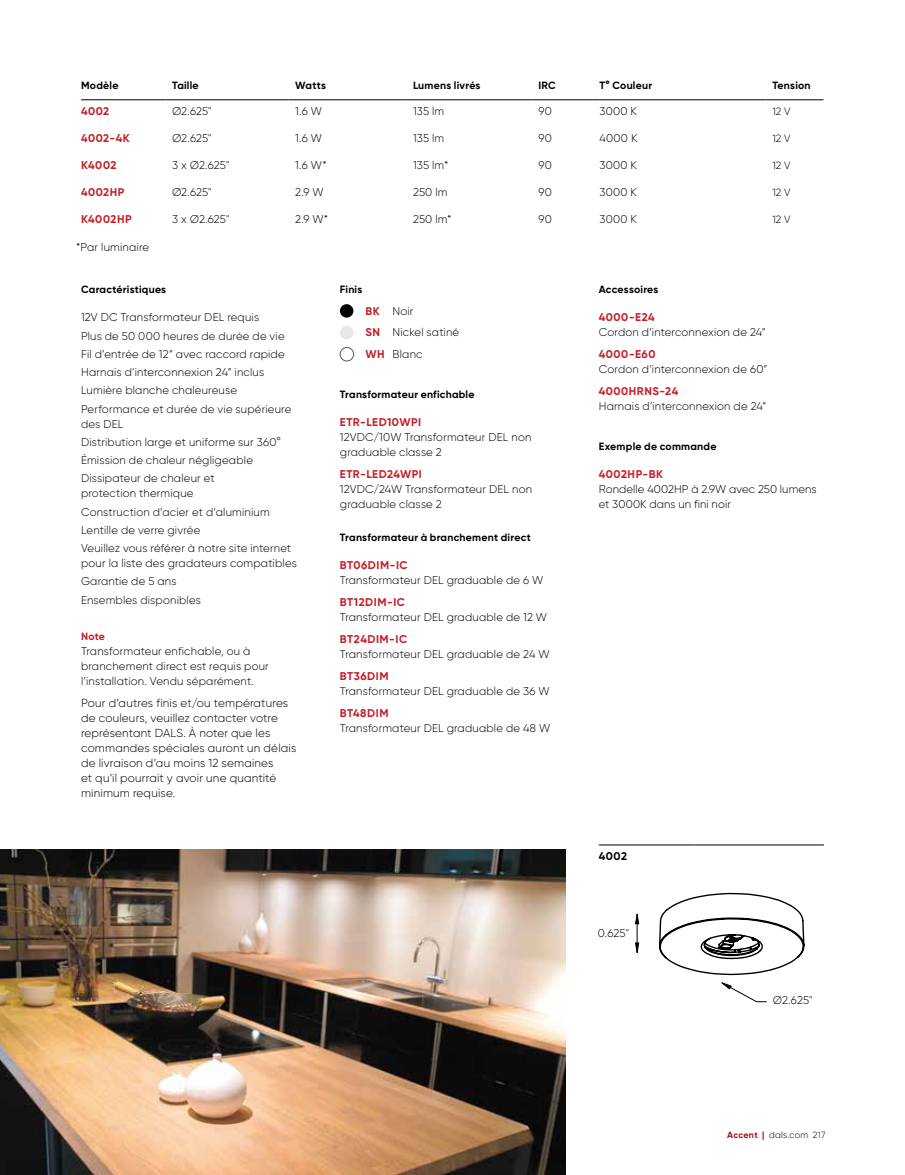
<style>
.page{position:relative;width:905px;height:1175px;background:#fff}
.page>*{position:absolute;margin:0;border:0;box-sizing:border-box;transform-origin:0 0}
.t1{font:300 11.7px/15px "Gilroy";letter-spacing:.015em;color:#000}
.t2{font:300 11.25px/18.3px "Gilroy";letter-spacing:.015em;color:#000}
.t3{font:700 11.25px "Gilroy";letter-spacing:.045em;color:#c31f2a}
.t4{font:700 11.25px "Gilroy";color:#000}
.t5{font:700 10.5px "Gilroy";letter-spacing:.02em;color:#000}
.t6{font:300 10.5px "Gilroy";letter-spacing:.01em;color:#000}
.t7{font:700 10.5px "Gilroy";color:#c31f2a}
.t8{font:300 9px "Gilroy";letter-spacing:.02em;color:#000}
.s1{font-weight:700;color:#c31f2a}
.s2{font-weight:700;color:#a11715}
</style>
<div class="page">
<img style="left:0;top:849px;width:565px;height:325px">
<hr style="left:598px;top:844px;width:96px;height:1px;background:#000">
<hr style="left:694px;top:844px;width:130px;height:1px;background:#000">
<svg style="left:635px;top:913px;width:4px;height:40px"></svg>
<svg style="left:659px;top:892px;width:146px;height:110px"></svg>
<hr style="left:81px;top:99px;width:84px;height:1px;background:#000">
<hr style="left:165px;top:99px;width:123px;height:1px;background:#000">
<hr style="left:288px;top:99px;width:118px;height:1px;background:#000">
<hr style="left:406px;top:99px;width:125px;height:1px;background:#000">
<hr style="left:531px;top:99px;width:61px;height:1px;background:#000">
<hr style="left:592px;top:99px;width:173px;height:1px;background:#000">
<hr style="left:765px;top:99px;width:58px;height:1px;background:#000">
<div style="left:340px;top:304px;width:13px;height:14px;background:#000;border-radius:50%"></div>
<div style="left:340px;top:326px;width:13px;height:13px;background:#e6e7e8;border-radius:50%"></div>
<div style="left:340px;top:347px;width:14px;height:14px;border:1px solid #58595b;border-radius:50%"></div>
<p class="t5" style="left:81px;top:79px;width:39px">Modèle</p>
<p class="t5" style="left:172px;top:79px;width:28px">Taille</p>
<p class="t5" style="left:295px;top:79px;width:32px">Watts</p>
<p class="t5" style="left:413px;top:79px;width:69px">Lumens livrés</p>
<p class="t5" style="left:538px;top:79px;width:19px">IRC</p>
<p class="t5" style="left:599px;top:79px;width:54px">T° Couleur</p>
<p class="t5" style="left:772px;top:79px;width:40px">Tension</p>
<p class="t3" style="left:81px;top:104px;width:30px">4002</p>
<p class="t2" style="left:172px;top:102px;width:41px">Ø2.625"</p>
<p class="t2" style="left:295px;top:102px;width:28px">1.6 W</p>
<p class="t2" style="left:413px;top:102px;width:33px">135 lm</p>
<p class="t2" style="left:538px;top:102px;width:15px">90</p>
<p class="t2" style="left:599px;top:102px;width:39px">3000 K</p>
<p class="t6" style="left:772px;top:105px;width:20px">12 V</p>
<p class="t3" style="left:81px;top:131px;width:50px">4002-4K</p>
<p class="t2" style="left:172px;top:129px;width:41px">Ø2.625"</p>
<p class="t2" style="left:295px;top:129px;width:28px">1.6 W</p>
<p class="t2" style="left:413px;top:129px;width:33px">135 lm</p>
<p class="t2" style="left:538px;top:129px;width:15px">90</p>
<p class="t2" style="left:599px;top:129px;width:39px">4000 K</p>
<p class="t6" style="left:772px;top:132px;width:20px">12 V</p>
<p class="t3" style="left:81px;top:158px;width:37px">K4002</p>
<p class="t2" style="left:172px;top:156px;width:59px">3 x Ø2.625"</p>
<p class="t2" style="left:295px;top:156px;width:33px">1.6 W*</p>
<p class="t2" style="left:413px;top:156px;width:37px">135 lm*</p>
<p class="t2" style="left:538px;top:156px;width:15px">90</p>
<p class="t2" style="left:599px;top:156px;width:39px">3000 K</p>
<p class="t6" style="left:772px;top:159px;width:20px">12 V</p>
<p class="t3" style="left:81px;top:185px;width:45px">4002HP</p>
<p class="t2" style="left:172px;top:183px;width:41px">Ø2.625"</p>
<p class="t2" style="left:295px;top:183px;width:30px">2.9 W</p>
<p class="t2" style="left:413px;top:183px;width:36px">250 lm</p>
<p class="t2" style="left:538px;top:183px;width:15px">90</p>
<p class="t2" style="left:599px;top:183px;width:39px">3000 K</p>
<p class="t6" style="left:772px;top:186px;width:20px">12 V</p>
<p class="t3" style="left:81px;top:212px;width:52px">K4002HP</p>
<p class="t2" style="left:172px;top:210px;width:59px">3 x Ø2.625"</p>
<p class="t2" style="left:295px;top:210px;width:34px">2.9 W*</p>
<p class="t2" style="left:413px;top:210px;width:40px">250 lm*</p>
<p class="t2" style="left:538px;top:210px;width:15px">90</p>
<p class="t2" style="left:599px;top:210px;width:39px">3000 K</p>
<p class="t6" style="left:772px;top:213px;width:20px">12 V</p>
<p class="t2" style="left:76px;top:237px;width:74px">*Par luminaire</p>
<p class="t5" style="left:81px;top:283px;width:87px">Caractéristiques</p>
<p class="t2" style="left:81px;top:308px;width:212px">12V DC Transformateur DEL requis<br>Plus de 50 000 heures de durée de vie Fil d’entrée de 12” avec raccord rapide Harnais d’interconnexion 24” inclus Lumière blanche chaleureuse Performance et durée de vie supérieure</p>
<p class="t2" style="left:81px;top:414px;width:201px">des DEL<br>Distribution large et uniforme sur 360°<br>Émission de chaleur négligeable<br>Dissipateur de chaleur et</p>
<p class="t2" style="left:81px;top:484px;width:212px">protection thermique<br>Construction d’acier et d’aluminium<br>Lentille de verre givrée<br>Veuillez vous référer à notre site internet</p>
<p class="t2" style="left:81px;top:554px;width:217px">pour la liste des gradateurs compatibles<br>Garantie de 5 ans<br>Ensembles disponibles</p>
<p class="t7" style="left:81px;top:629px;width:26px">Note</p>
<p class="t2" style="left:81px;top:643px;width:189px;line-height:15px">Transformateur enfichable, ou à branchement direct est requis pour l’installation. Vendu séparément.</p>
<p class="t1" style="left:81px;top:695px;width:217px">Pour d’autres finis et/ou températures de couleurs, veuillez contacter votre représentant DALS. À noter que les commandes spéciales auront un délais de livraison d’au moins 12 semaines<br>et qu’il pourrait y avoir une quantité minimum requise.</p>
<p class="t5" style="left:340px;top:283px;width:24px">Finis</p>
<p class="t2" style="left:365px;top:300px;width:95px;line-height:21.8px"><span class="s1">BK</span> Noir<br><span class="s1">SN</span> Nickel satiné<br><span class="s1">WH</span> Blanc</p>
<p class="t5" style="left:340px;top:387px;width:136px">Transformateur enfichable</p>
<p class="t3" style="left:340px;top:415px;width:83px">ETR-LED10WPI</p>
<p class="t2" style="left:340px;top:430px;width:193px;line-height:15px">12VDC/10W Transformateur DEL non graduable classe 2</p>
<p class="t3" style="left:340px;top:467px;width:84px">ETR-LED24WPI</p>
<p class="t2" style="left:340px;top:481px;width:194px;line-height:15px">12VDC/24W Transformateur DEL non graduable classe 2</p>
<p class="t5" style="left:340px;top:530px;width:192px">Transformateur à branchement direct</p>
<p class="t3" style="left:340px;top:558px;width:69px">BT06DIM-IC</p>
<p class="t2" style="left:340px;top:571px;width:205px">Transformateur DEL graduable de 6 W</p>
<p class="t3" style="left:340px;top:595px;width:67px">BT12DIM-IC</p>
<p class="t2" style="left:340px;top:608px;width:209px">Transformateur DEL graduable de 12 W</p>
<p class="t3" style="left:340px;top:632px;width:69px">BT24DIM-IC</p>
<p class="t2" style="left:340px;top:645px;width:211px">Transformateur DEL graduable de 24 W</p>
<p class="t3" style="left:340px;top:668px;width:50px">BT36DIM</p>
<p class="t2" style="left:340px;top:681px;width:211px">Transformateur DEL graduable de 36 W</p>
<p class="t3" style="left:340px;top:705px;width:50px">BT48DIM</p>
<p class="t2" style="left:340px;top:718px;width:212px">Transformateur DEL graduable de 48 W</p>
<p class="t5" style="left:598px;top:283px;width:61px">Accessoires</p>
<p class="t3" style="left:598px;top:310px;width:57px">4000-E24</p>
<p class="t2" style="left:598px;top:323px;width:168px">Cordon d’interconnexion de 24”</p>
<p class="t3" style="left:598px;top:347px;width:58px">4000-E60</p>
<p class="t2" style="left:598px;top:360px;width:170px">Cordon d’interconnexion de 60”</p>
<p class="t3" style="left:598px;top:384px;width:81px">4000HRNS-24</p>
<p class="t2" style="left:598px;top:397px;width:169px">Harnais d’interconnexion de 24”</p>
<p class="t5" style="left:598px;top:439px;width:119px">Exemple de commande</p>
<p class="t3" style="left:598px;top:467px;width:66px">4002HP-BK</p>
<p class="t2" style="left:598px;top:481px;width:219px;line-height:15px">Rondelle 4002HP à 2.9W avec 250 lumens et 3000K dans un fini noir</p>
<p class="t4" style="left:598px;top:849px;width:30px">4002</p>
<p class="t2" style="left:597px;top:924px;width:33px">0.625"</p>
<p class="t2" style="left:773px;top:990px;width:41px">Ø2.625"</p>
<p class="t8" style="left:727px;top:1129px;width:100px"><span class="s2">Accent |</span> dals.com 217</p>
</div>
